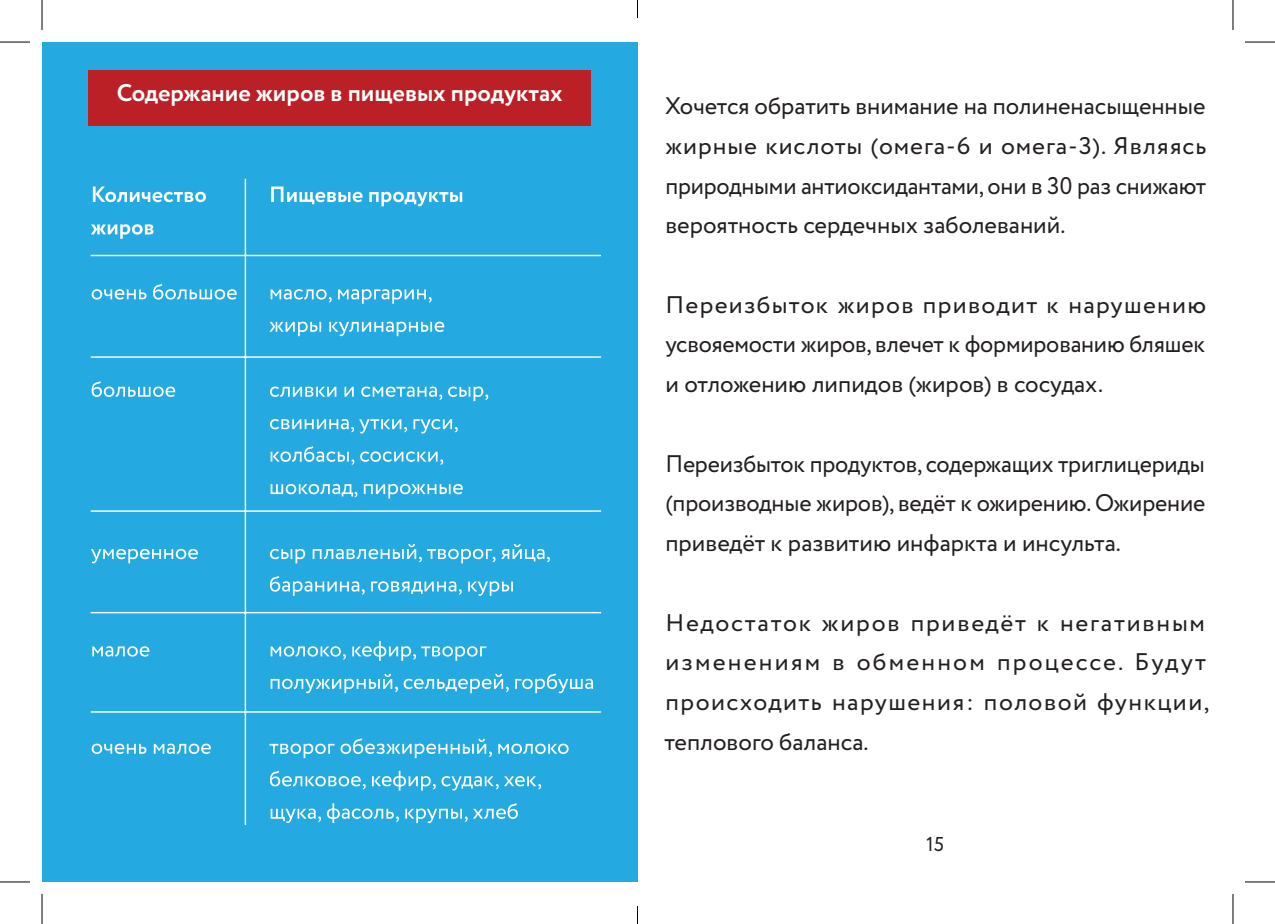
<style>
.page{position:relative;width:1275px;height:924px;background:#fff}
.page>*{position:absolute;margin:0;border:0;box-sizing:border-box;transform-origin:0 0}
.t1{font:24px/39.6px "Circe";color:#231f20;text-align:justify}
.t2{font:24px/39.6px "Circe";letter-spacing:.065em;color:#231f20}
.t3{font:700 24px "Circe";color:#fff}
.t4{font:20px "Circe";color:#231f20}
</style>
<div class="page">
<div style="left:42px;top:42px;width:595px;height:839px;background:#24aae1"></div>
<svg style="left:93px;top:186px;width:113px;height:16px"></svg>
<svg style="left:91px;top:224px;width:62px;height:15px"></svg>
<svg style="left:92px;top:289px;width:54px;height:10px"></svg>
<svg style="left:153px;top:283px;width:84px;height:16px"></svg>
<svg style="left:92px;top:381px;width:83px;height:16px"></svg>
<svg style="left:91px;top:548px;width:107px;height:15px"></svg>
<svg style="left:92px;top:646px;width:57px;height:10px"></svg>
<svg style="left:92px;top:743px;width:54px;height:10px"></svg>
<svg style="left:154px;top:743px;width:57px;height:10px"></svg>
<svg style="left:271px;top:186px;width:91px;height:18px"></svg>
<svg style="left:369px;top:192px;width:93px;height:14px"></svg>
<svg style="left:271px;top:289px;width:61px;height:13px"></svg>
<svg style="left:338px;top:289px;width:93px;height:14px"></svg>
<svg style="left:269px;top:321px;width:52px;height:15px"></svg>
<svg style="left:329px;top:321px;width:115px;height:15px"></svg>
<svg style="left:270px;top:386px;width:66px;height:11px"></svg>
<svg style="left:344px;top:386px;width:10px;height:10px"></svg>
<svg style="left:361px;top:386px;width:81px;height:14px"></svg>
<svg style="left:448px;top:386px;width:40px;height:15px"></svg>
<svg style="left:270px;top:419px;width:137px;height:14px"></svg>
<svg style="left:413px;top:419px;width:45px;height:14px"></svg>
<svg style="left:271px;top:446px;width:83px;height:18px"></svg>
<svg style="left:360px;top:451px;width:83px;height:13px"></svg>
<svg style="left:271px;top:484px;width:86px;height:13px"></svg>
<svg style="left:364px;top:484px;width:99px;height:14px"></svg>
<svg style="left:270px;top:548px;width:35px;height:15px"></svg>
<svg style="left:313px;top:544px;width:182px;height:19px"></svg>
<svg style="left:501px;top:544px;width:49px;height:18px"></svg>
<svg style="left:270px;top:576px;width:95px;height:19px"></svg>
<svg style="left:371px;top:581px;width:91px;height:13px"></svg>
<svg style="left:468px;top:581px;width:45px;height:14px"></svg>
<svg style="left:271px;top:646px;width:75px;height:13px"></svg>
<svg style="left:352px;top:641px;width:134px;height:19px"></svg>
<svg style="left:271px;top:673px;width:127px;height:20px"></svg>
<svg style="left:404px;top:673px;width:105px;height:20px"></svg>
<svg style="left:515px;top:673px;width:78px;height:20px"></svg>
<svg style="left:269px;top:743px;width:65px;height:14px"></svg>
<svg style="left:340px;top:738px;width:152px;height:19px"></svg>
<svg style="left:498px;top:743px;width:70px;height:10px"></svg>
<svg style="left:270px;top:770px;width:95px;height:19px"></svg>
<svg style="left:372px;top:770px;width:169px;height:20px"></svg>
<svg style="left:271px;top:808px;width:50px;height:14px"></svg>
<svg style="left:327px;top:803px;width:72px;height:19px"></svg>
<svg style="left:405px;top:808px;width:62px;height:14px"></svg>
<svg style="left:473px;top:803px;width:45px;height:15px"></svg>
<hr style="left:245px;top:178px;width:1px;height:646px;background:#fff">
<hr style="left:91px;top:255px;width:510px;height:1px;background:#fff">
<hr style="left:91px;top:356px;width:510px;height:1px;background:#fff">
<hr style="left:91px;top:510px;width:510px;height:1px;background:#fff">
<hr style="left:91px;top:611px;width:510px;height:2px;background:#fff">
<hr style="left:91px;top:711px;width:510px;height:1px;background:#fff">
<div style="left:88px;top:70px;width:503px;height:56px;background:#bc2027"></div>
<hr style="left:0;top:42px;width:30px;height:1px;background:#000">
<hr style="left:1245px;top:42px;width:30px;height:1px;background:#000">
<hr style="left:0;top:881px;width:30px;height:1px;background:#000">
<hr style="left:1245px;top:881px;width:30px;height:1px;background:#000">
<hr style="left:42px;top:0;width:1px;height:30px;background:#000">
<hr style="left:42px;top:893px;width:1px;height:30px;background:#000">
<hr style="left:1232px;top:0;width:1px;height:30px;background:#000">
<hr style="left:1232px;top:893px;width:1px;height:30px;background:#000">
<svg style="left:637px;top:0;width:1px;height:18px"></svg>
<svg style="left:637px;top:905px;width:1px;height:18px"></svg>
<p class="t3" style="left:117px;top:76px;width:447px">Содержание жиров в пищевых продуктах</p>
<p class="t1" style="left:665px;top:87px;width:543px">Хочется обратить внимание на полиненасыщенные жирные кислоты (омега‑6 и омега‑3). Являясь природными антиоксидантами, они в 30 раз снижают вероятность сердечных заболеваний.</p>
<p class="t1" style="left:665px;top:285px;width:542px">Переизбыток жиров приводит к нарушению усвояемости жиров, влечет к формированию бляшек и отложению липидов (жиров) в сосудах.</p>
<p class="t1" style="left:665px;top:444px;width:541px">Переизбыток продуктов, содержащих триглицериды (производные жиров), ведёт к ожирению. Ожирение приведёт к развитию инфаркта и инсульта.</p>
<p class="t2" style="left:664px;top:603px;width:546px">Недостаток жиров приведёт к негативным изменениям в обменном процессе. Будут происходить нарушения: половой функции, теплового баланса.</p>
<p class="t4" style="left:926px;top:830px;width:19px">15</p>
</div>
